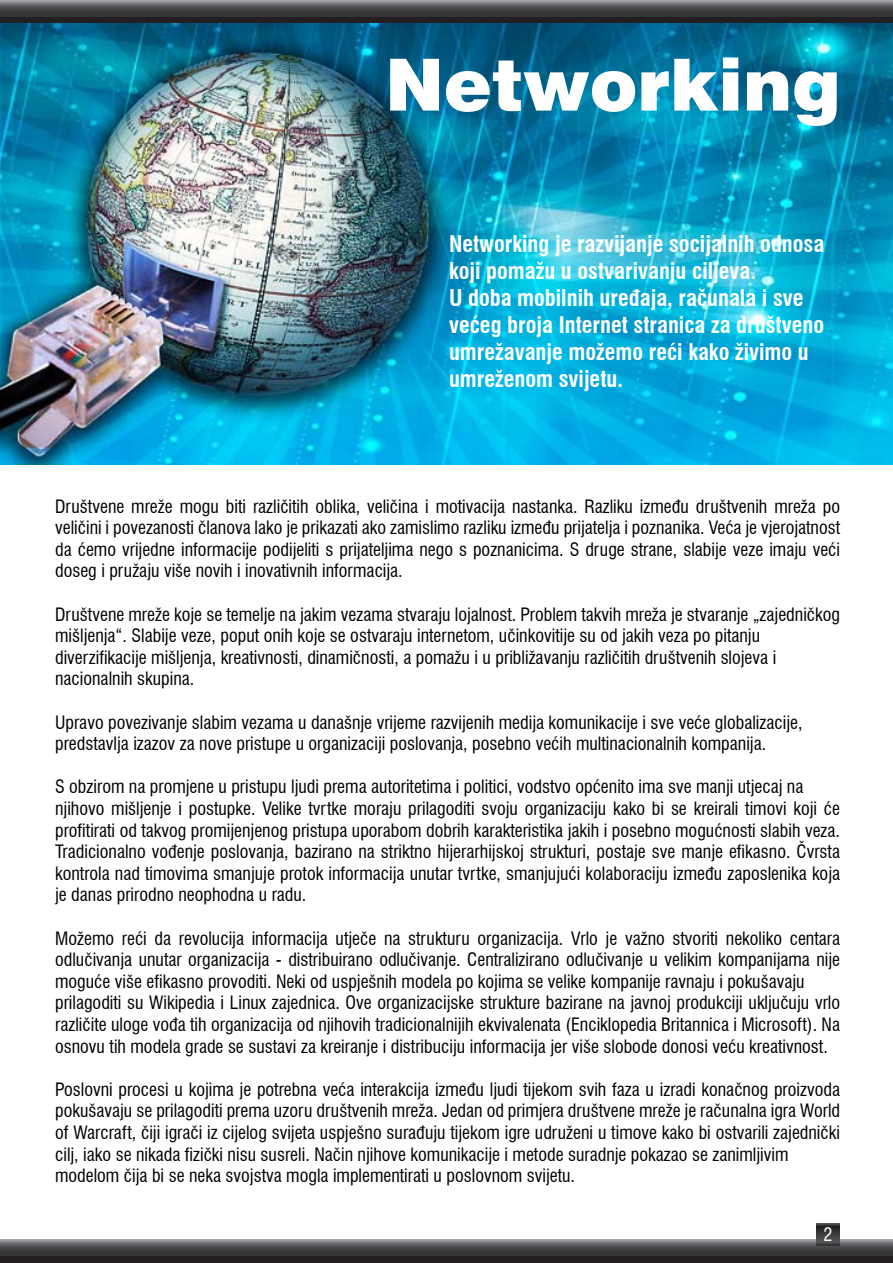
<style>
.page{position:relative;width:893px;height:1263px;background:#fff}
.page>*{position:absolute;margin:0;border:0;box-sizing:border-box;transform-origin:0 0}
.t1{font:900 72px "Swiss 721 BT";color:#fff}
.t2{font:700 condensed 22.5px/27px "Swiss 721 BT";color:#fff}
.t3{font:condensed 18px/21.6px "Swiss 721 BT";color:#000001;text-align:justify}
.t4{font:condensed 18px "Swiss 721 BT";color:#fff}
</style>
<div class="page">
<div style="left:0;top:0;width:893px;height:24px;background:#231f20"></div>
<svg style="left:0;top:0;width:893px;height:16px;background:#58595b"></svg>
<div style="left:0;top:1239px;width:893px;height:24px;background:#231f20"></div>
<svg style="left:0;top:1239px;width:893px;height:16px;background:#58595b"></svg>
<img style="left:0;top:24px;width:893px;height:441px">
<div style="left:817px;top:1223px;width:22px;height:22px;background:linear-gradient(to bottom,#262324,#4e5051)"></div>
<p class="t1" style="left:385px;top:41px;width:457px">Networking</p>
<p class="t2" style="left:449px;top:230px;width:377px">Networking je razvijanje socijalnih odnosa koji pomažu u ostvarivanju ciljeva.</p>
<p class="t2" style="left:449px;top:284px;width:377px">U doba mobilnih uređaja, računala i sve većeg broja Internet stranica za društveno umrežavanje možemo reći kako živimo u umreženom svijetu.</p>
<p class="t3" style="left:55px;top:495px;width:786px">Društvene mreže mogu biti različitih oblika, veličina i motivacija nastanka. Razliku između društvenih mreža po veličini i povezanosti članova lako je prikazati ako zamislimo razliku između prijatelja i poznanika. Veća je vjerojatnost da ćemo vrijedne informacije podijeliti s prijateljima nego s poznanicima. S druge strane, slabije veze imaju veći doseg i pružaju više novih i inovativnih informacija.</p>
<p class="t3" style="left:55px;top:603px;width:786px">Društvene mreže koje se temelje na jakim vezama stvaraju lojalnost. Problem takvih mreža je stvaranje „zajedničkog mišljenja“. Slabije veze, poput onih koje se ostvaraju internetom, učinkovitije su od jakih veza po pitanju</p>
<p class="t3" style="left:55px;top:646px;width:723px">diverzifikacije mišljenja, kreativnosti, dinamičnosti, a pomažu i u približavanju različitih društvenih slojeva i</p>
<p class="t3" style="left:55px;top:668px;width:141px">nacionalnih skupina.</p>
<p class="t3" style="left:55px;top:711px;width:749px">Upravo povezivanje slabim vezama u današnje vrijeme razvijenih medija komunikacije i sve veće globalizacije,</p>
<p class="t3" style="left:55px;top:733px;width:713px">predstavlja izazov za nove pristupe u organizaciji poslovanja, posebno većih multinacionalnih kompanija.</p>
<p class="t3" style="left:55px;top:776px;width:750px">S obzirom na promjene u pristupu ljudi prema autoritetima i politici, vodstvo općenito ima sve manji utjecaj na</p>
<p class="t3" style="left:55px;top:798px;width:786px">njihovo mišljenje i postupke. Velike tvrtke moraju prilagoditi svoju organizaciju kako bi se kreirali timovi koji će profitirati od takvog promijenjenog pristupa uporabom dobrih karakteristika jakih i posebno mogućnosti slabih veza.<br>Tradicionalno vođenje poslovanja, bazirano na striktno hijerarhijskoj strukturi, postaje sve manje efikasno. Čvrsta kontrola nad timovima smanjuje protok informacija unutar tvrtke, smanjujući kolaboraciju između zaposlenika koja je danas prirodno neophodna u radu.</p>
<p class="t3" style="left:55px;top:927px;width:786px">Možemo reći da revolucija informacija utječe na strukturu organizacija. Vrlo je važno stvoriti nekoliko centara odlučivanja unutar organizacija - distribuirano odlučivanje. Centralizirano odlučivanje u velikim kompanijama nije moguće više efikasno provoditi. Neki od uspješnih modela po kojima se velike kompanije ravnaju i pokušavaju</p>
<p class="t3" style="left:55px;top:992px;width:786px">prilagoditi su Wikipedia i Linux zajednica. Ove organizacijske strukture bazirane na javnoj produkciji uključuju vrlo različite uloge vođa tih organizacija od njihovih tradicionalnijih ekvivalenata (Enciklopedia Britannica i Microsoft). Na osnovu tih modela grade se sustavi za kreiranje i distribuciju informacija jer više slobode donosi veću kreativnost.</p>
<p class="t3" style="left:55px;top:1078px;width:786px">Poslovni procesi u kojima je potrebna veća interakcija između ljudi tijekom svih faza u izradi konačnog proizvoda pokušavaju se prilagoditi prema uzoru društvenih mreža. Jedan od primjera društvene mreže je računalna igra World of Warcraft, čiji igrači iz cijelog svijeta uspješno surađuju tijekom igre udruženi u timove kako bi ostvarili zajednički cilj, iako se nikada fizički nisu susreli. Način njihove komunikacije i metode suradnje pokazao se zanimljivim</p>
<p class="t3" style="left:55px;top:1165px;width:521px">modelom čija bi se neka svojstva mogla implementirati u poslovnom svijetu.</p>
<p class="t4" style="left:823px;top:1223px;width:10px">2</p>
</div>
